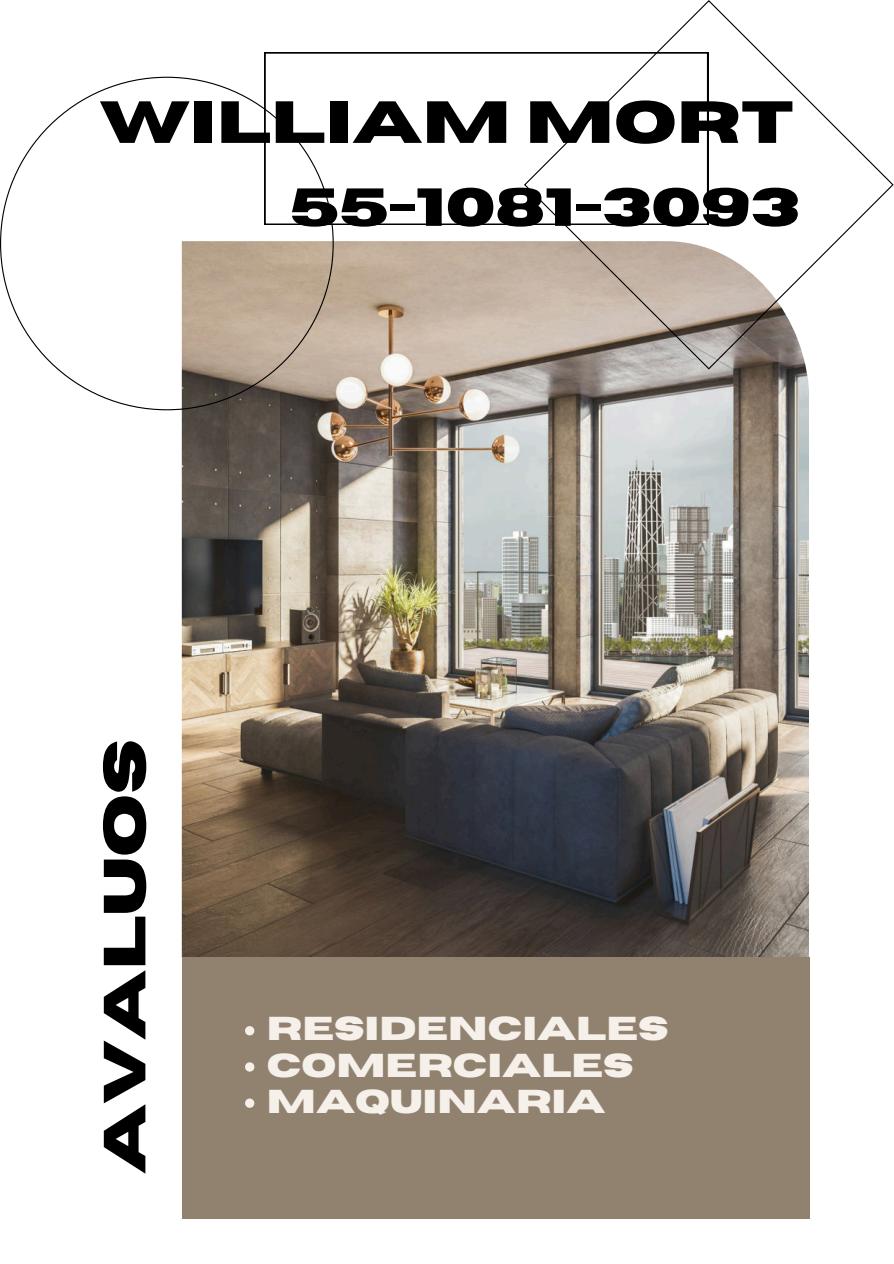
<style>
.page{position:relative;width:894px;height:1264px;background:#fff}
.page>*{position:absolute;margin:0;border:0;box-sizing:border-box;transform-origin:0 0}
.t1{font:700 59.4px "Horizon";color:#000}
.t2{font:700 53.4px "Horizon";color:#000}
.t3{font:700 33px/36.2px "Horizon";color:#f6f0eb}
</style>
<div class="page">
<img style="left:182px;top:241px;width:626px;height:716px">
<div style="left:182px;top:957px;width:627px;height:261px;background:#918270"></div>
<svg style="left:245px;top:1026px;width:9px;height:9px"></svg>
<svg style="left:245px;top:1062px;width:9px;height:9px"></svg>
<svg style="left:245px;top:1098px;width:9px;height:9px"></svg>
<svg style="left:264px;top:53px;width:260px;height:172px"></svg>
<svg style="left:0;top:77px;width:333px;height:333px"></svg>
<svg style="left:524px;top:0;width:369px;height:369px"></svg>
<h1 class="t1" style="left:99px;top:84px;width:696px">WILLIAM MORT</h1>
<h2 class="t2" style="left:290px;top:173px;width:511px">55-1081-3093</h2>
<h1 class="t1" style="left:87px;top:1174px;width:436px;rotate:-90deg">AVALUOS</h1>
<p class="t3" style="left:267px;top:1011px;width:403px">RESIDENCIALES<br>COMERCIALES<br>MAQUINARIA</p>
</div>
